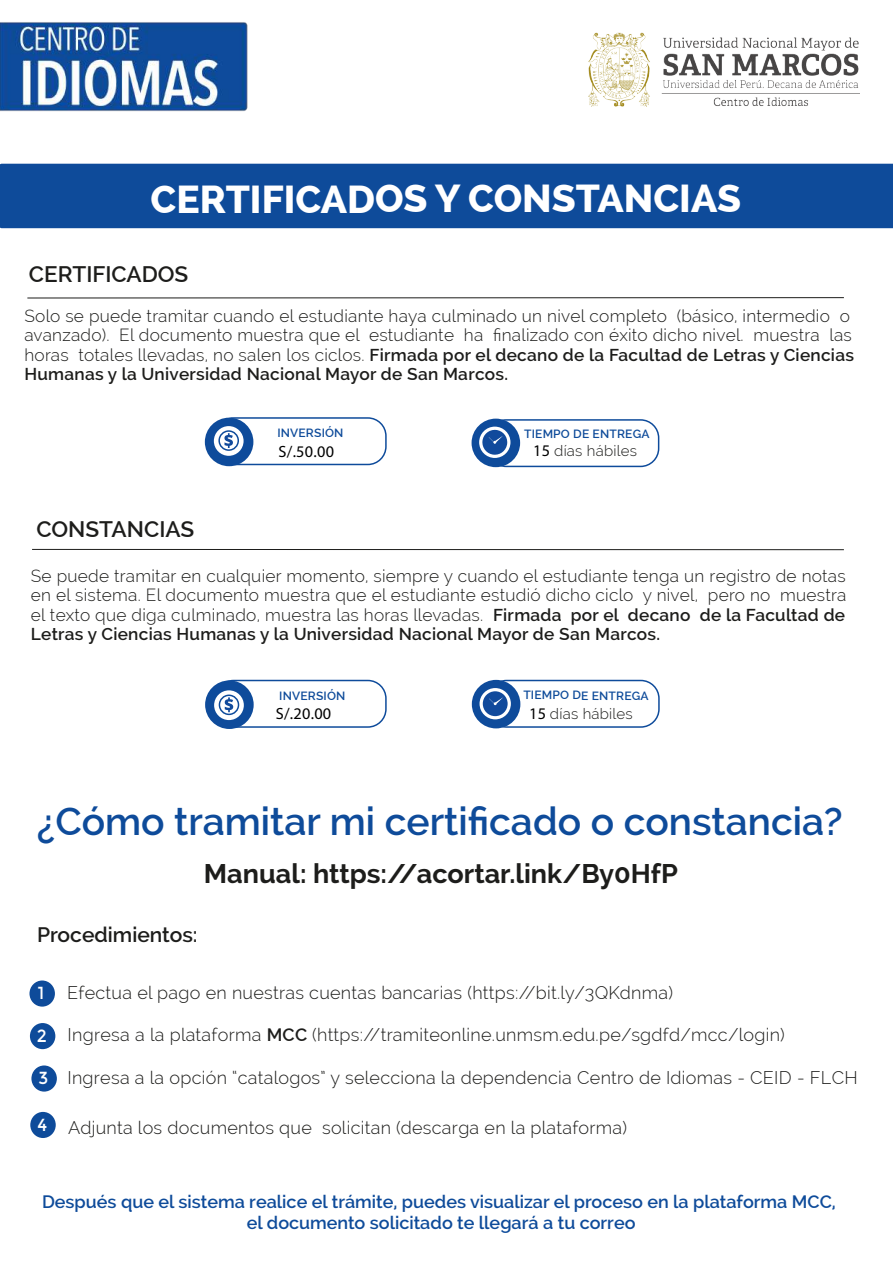
<style>
.page{position:relative;width:893px;height:1263px;background:#fff}
.page>*{position:absolute;margin:0;border:0;box-sizing:border-box;transform-origin:0 0}
.t1{font:600 39px "Raleway";color:#0e4b9a}
.t2{font:800 39px "Raleway";color:#fff}
.t3{font:700 27px "Raleway";color:#1d1d1b}
.t4{font:600 22.5px "Raleway";color:#1d1d1b}
.t5{font:600 21px "Raleway";color:#1d1d1b}
.t6{font:300 18px "Raleway";letter-spacing:.015em;color:#1d1d1b}
.t7{font:600 18px/21.6px "Raleway";color:#0e4b9a;text-align:center}
.t8{font:17.55px "Montserrat";color:#fff}
.t9{font:300 17.25px/19.5px "Raleway";letter-spacing:.015em;color:#1d1d1b}
.t10{font:16.2px "Myriad Pro";letter-spacing:.015em;color:#000}
.t11{font:300 15px "Raleway";letter-spacing:.015em;color:#1d1d1b}
.t12{font:600 12px "Raleway";letter-spacing:.01em;color:#0e4b9a}
.s1{font-weight:600}
.s2{font-family:"Myriad Pro";font-weight:400;font-size:16.2px;color:#000}
.s3{font-family:"Montserrat";font-weight:400;font-size:17.55px;color:#fff}
</style>
<div class="page">
<div style="left:0;top:164px;width:893px;height:64px;background:#0e4b9a"></div>
<img style="left:0;top:22px;width:248px;height:90px">
<img style="left:588px;top:32px;width:272px;height:75px">
<div style="left:215px;top:417px;width:172px;height:48px;border:2px solid #0e4b9b;border-radius:18px"></div>
<div style="left:215px;top:680px;width:172px;height:48px;border:2px solid #0e4b9b;border-radius:18px"></div>
<div style="left:488px;top:680px;width:172px;height:48px;border:2px solid #0e4b9b;border-radius:18px"></div>
<div style="left:205px;top:418px;width:48px;height:48px;background:#0e4b9b;border-radius:50%"></div>
<svg style="left:214px;top:426px;width:30px;height:30px"></svg>
<svg style="left:219px;top:431px;width:19px;height:19px"></svg>
<div style="left:218px;top:430px;width:21px;height:21px;border:2px solid #0e4b9b;border-radius:50%"></div>
<svg style="left:224px;top:433px;width:9px;height:15px"></svg>
<div style="left:472px;top:419px;width:48px;height:48px;background:#0e4b9b;border-radius:50%"></div>
<div style="left:488px;top:419px;width:171px;height:48px;border:2px solid #0e4b9b;border-radius:18px"></div>
<div style="left:29px;top:980px;width:26px;height:26px;background:#0e4b9a;border-radius:50%"></div>
<div style="left:30px;top:1023px;width:25px;height:26px;background:#0e4b9a;border-radius:50%"></div>
<div style="left:31px;top:1065px;width:26px;height:26px;background:#0e4b9a;border-radius:50%"></div>
<div style="left:205px;top:680px;width:49px;height:49px;background:#0e4b9b;border-radius:50%"></div>
<svg style="left:214px;top:690px;width:30px;height:30px"></svg>
<svg style="left:219px;top:695px;width:20px;height:19px"></svg>
<div style="left:219px;top:694px;width:20px;height:21px;border:2px solid #0e4b9b;border-radius:50%"></div>
<svg style="left:225px;top:697px;width:8px;height:15px"></svg>
<div style="left:472px;top:680px;width:48px;height:48px;background:#0e4b9b;border-radius:50%"></div>
<svg style="left:480px;top:688px;width:31px;height:31px"></svg>
<div style="left:483px;top:691px;width:25px;height:25px;background:#114a9c;border-radius:50%"></div>
<svg style="left:484px;top:697px;width:19px;height:9px"></svg>
<div style="left:479px;top:427px;width:31px;height:31px;background:#fff;border-radius:50%"></div>
<svg style="left:482px;top:429px;width:26px;height:26px"></svg>
<div style="left:30px;top:1112px;width:26px;height:26px;background:#0e4b9a;border-radius:50%"></div>
<h1 class="t2" style="left:151px;top:177px;width:592px">CERTIFICADOS Y CONSTANCIAS</h1>
<h3 class="t4" style="left:29px;top:261px;width:161px">CERTIFICADOS</h3>
<p class="t9" style="left:24px;top:306px;width:831px">Solo se puede tramitar cuando el estudiante haya culminado un nivel completo (básico, intermedio o avanzado). El documento muestra que el estudiante ha finalizado con éxito dicho nivel. muestra las horas totales llevadas, no salen los ciclos. <span class="s1">Firmada por el decano de la Facultad de Letras y Ciencias Humanas y la Universidad Nacional Mayor de San Marcos.</span></p>
<h3 class="t4" style="left:36px;top:516px;width:159px">CONSTANCIAS</h3>
<p class="t12" style="left:277px;top:426px;width:68px">INVERSIÓN</p>
<p class="t10" style="left:279px;top:441px;width:57px">S/.50.00</p>
<p class="t12" style="left:524px;top:427px;width:127px">TIEMPO DE ENTREGA</p>
<p class="t11" style="left:533px;top:442px;width:105px"><span class="s2">15</span> días hábiles</p>
<p class="t9" style="left:31px;top:566px;width:817px;text-align:justify">Se puede tramitar en cualquier momento, siempre y cuando el estudiante tenga un registro de notas en el sistema. El documento muestra que el estudiante estudió dicho ciclo y nivel, pero no muestra el texto que diga culminado, muestra las horas llevadas. <span class="s1">Firmada por el decano de la Facultad de Letras y Ciencias Humanas y la Universidad Nacional Mayor de San Marcos.</span></p>
<p class="t12" style="left:279px;top:689px;width:68px">INVERSIÓN</p>
<p class="t12" style="left:523px;top:688px;width:127px">TIEMPO DE ENTREGA</p>
<p class="t10" style="left:276px;top:704px;width:57px">S/.20.00</p>
<p class="t11" style="left:529px;top:705px;width:105px"><span class="s2">15</span> días hábiles</p>
<h1 class="t1" style="left:37px;top:799px;width:808px">¿Cómo tramitar mi certificado o constancia?</h1>
<h2 class="t3" style="left:204px;top:857px;width:476px">Manual: https://acortar.link/By0HfP</h2>
<p class="t5" style="left:37px;top:922px;width:162px">Procedimientos:</p>
<p class="t8" style="left:38px;top:983px;width:8px">1</p>
<p class="t6" style="left:67px;top:982px;width:607px">Efectua el pago en nuestras cuentas bancarias (https://bit.ly/3QKdnma)</p>
<p class="t6" style="left:37px;top:1024px;width:749px"><span class="s3">2</span> Ingresa a la plataforma <span class="s1">MCC</span> (https://tramiteonline.unmsm.edu.pe/sgdfd/mcc/login)</p>
<p class="t8" style="left:38px;top:1068px;width:11px">3</p>
<p class="t6" style="left:67px;top:1067px;width:792px">Ingresa a la opción “catalogos” y selecciona la dependencia Centro de Idiomas - CEID - FLCH</p>
<p class="t8" style="left:37px;top:1114px;width:11px">4</p>
<p class="t6" style="left:68px;top:1117px;width:561px">Adjunta los documentos que solicitan (descarga en la plataforma)</p>
<p class="t7" style="left:42px;top:1190px;width:795px">Después que el sistema realice el trámite, puedes visualizar el proceso en la plataforma MCC, el documento solicitado te llegará a tu correo</p>
</div>
